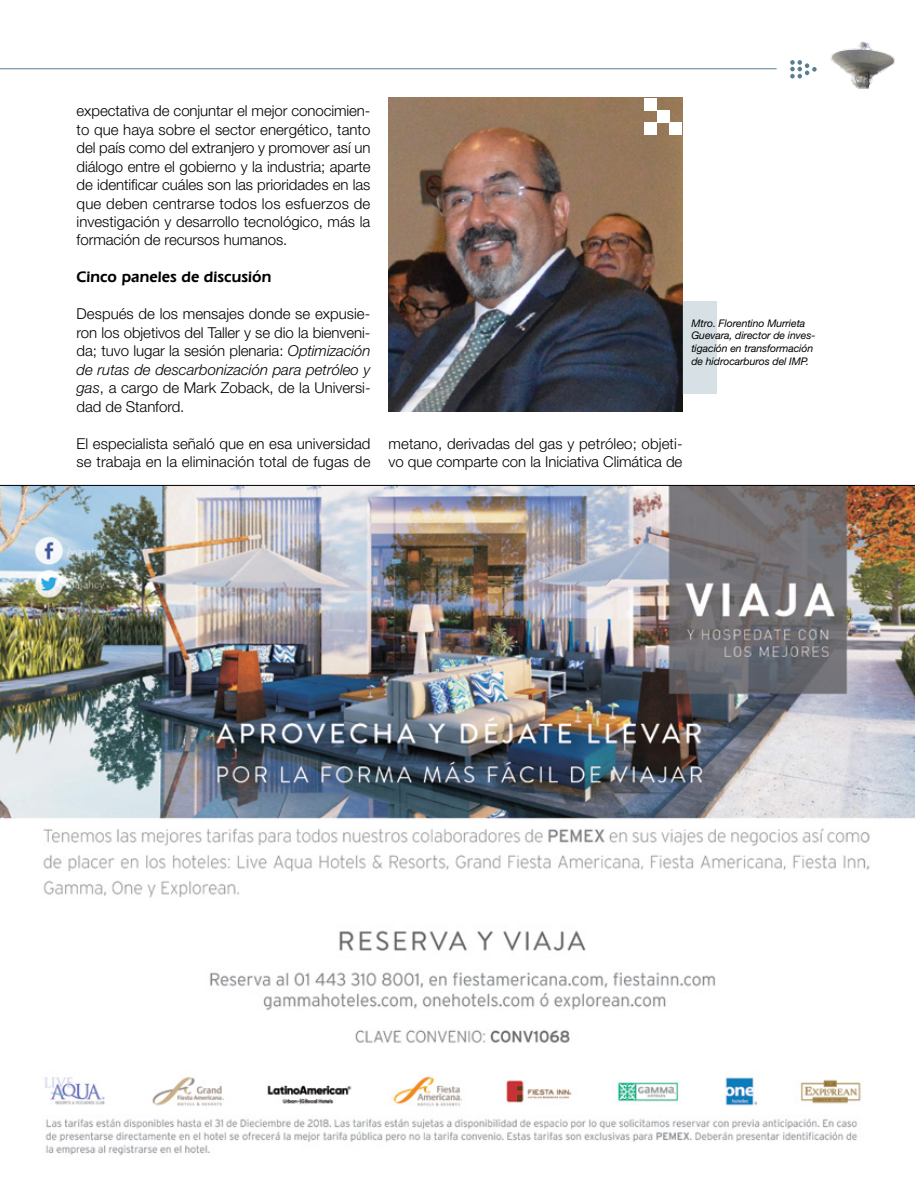
<style>
.page{position:relative;width:915px;height:1191px;background:#fff}
.page>*{position:absolute;margin:0;border:0;box-sizing:border-box;transform-origin:0 0}
.t1{font:600 15.75px "Eras IT Cby BT";letter-spacing:.005em;color:#000}
.t2{font:300 15px/18.5px "Helvetica Neue LT Std";color:#000;text-align:justify}
.t3{font:italic 10.5px/12.6px "Helvetica Neue LT Std";letter-spacing:-.01em;color:#000}
.s1{font-style:italic}
</style>
<div class="page">
<svg style="left:790px;top:60px;width:26px;height:19px"></svg>
<img style="left:830px;top:41px;width:65px;height:48px">
<hr style="left:0;top:68px;width:776px;height:1px;background:#597e90">
<img style="left:388px;top:98px;width:294px;height:313px">
<div style="left:656px;top:110px;width:13px;height:13px;background:#fff"></div>
<div style="left:643px;top:123px;width:13px;height:12px;background:#fff"></div>
<div style="left:669px;top:123px;width:13px;height:12px;background:#fff"></div>
<div style="left:643px;top:98px;width:13px;height:12px;background:#fff"></div>
<div style="left:682px;top:301px;width:34px;height:92px;background:#d7e0e4"></div>
<img style="left:0;top:486px;width:914px;height:670px">
<hr style="left:0;top:485px;width:914px;height:1px;background:#000">
<p class="t2" style="left:77px;top:101px;width:295px">expectativa de conjuntar el mejor conocimien&shy;to que haya sobre el sector energético, tanto del país como del extranjero y promover así un diálogo entre el gobierno y la industria; aparte de identificar cuáles son las prioridades en las que deben centrarse todos los esfuerzos de investigación y desarrollo tecnológico, más la formación de recursos humanos.</p>
<p class="t1" style="left:77px;top:267px;width:196px">Cinco paneles de discusión</p>
<p class="t2" style="left:77px;top:304px;width:295px">Después de los mensajes donde se expusie&shy;ron los objetivos del Taller y se dio la bienveni&shy;da; tuvo lugar la sesión plenaria: <span class="s1">Optimización de rutas de descarbonización para petróleo y gas</span>, a cargo de Mark Zoback, de la Universi&shy;dad de Stanford.</p>
<p class="t2" style="left:77px;top:433px;width:295px">El especialista señaló que en esa universidad se trabaja en la eliminación total de fugas de</p>
<p class="t2" style="left:388px;top:433px;width:295px">metano, derivadas del gas y petróleo; objeti&shy;vo que comparte con la Iniciativa Climática de</p>
<p class="t3" style="left:691px;top:316px;width:125px">Mtro. Florentino Murrieta<br>Guevara, director de inves&shy;tigación en transformación de hidrocarburos del IMP.</p>
</div>
